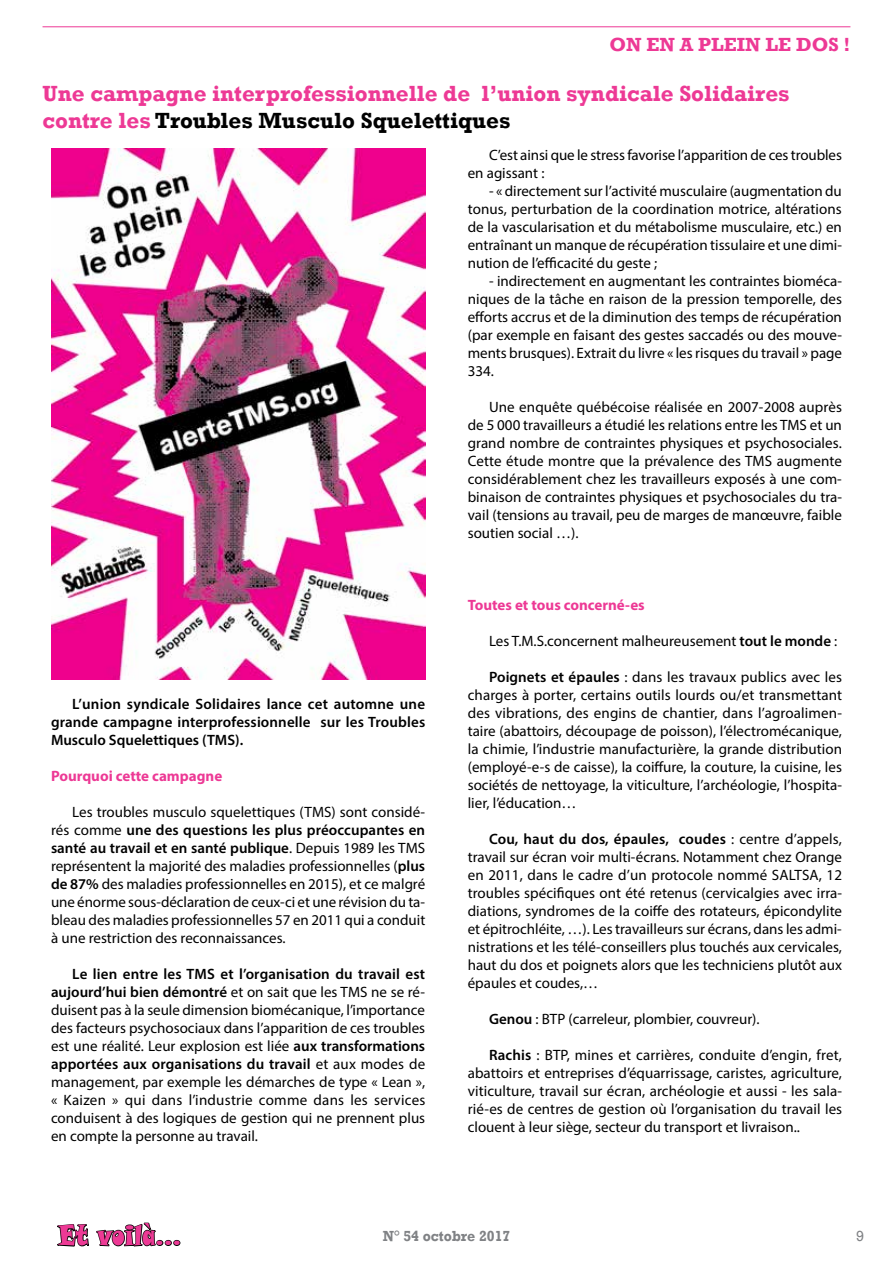
<style>
.page{position:relative;width:893px;height:1263px;background:#fff}
.page>*{position:absolute;margin:0;border:0;box-sizing:border-box;transform-origin:0 0}
.t1{font:28.2px "Snap ITC";letter-spacing:.01em;color:#ed3995;scale:.73 1}
.t2{font:700 22.5px/27px "Rockwell";color:#ed3995}
.t3{font:700 19.5px "Rockwell";color:#ed3995}
.t4{font:15px/18px "Myriad Pro";color:#000;text-align:justify}
.t5{font:600 15px/18px "Myriad Pro";color:#000;text-align:justify}
.t6{font:700 15px "Myriad Pro";color:#ed3995}
.t7{font:700 15px "Rockwell";color:#808285;scale:.95 1}
.t8{font:15px "Rockwell";color:#808285}
.s1{color:#000}
.s2{font-weight:600}
</style>
<div class="page">
<svg style="left:57px;top:1222px;width:124px;height:25px"></svg>
<hr style="left:43px;top:27px;width:807px;height:1px;background:#ed3995">
<img style="left:51px;top:149px;width:375px;height:531px">
<h3 class="t3" style="left:609px;top:33px;width:242px">On en a plein le dos !</h3>
<h2 class="t2" style="left:43px;top:80px;width:749px">Une campagne interprofessionnelle de l’union syndicale Solidaires contre les <span class="s1">Troubles Musculo Squelettiques</span></h2>
<p class="t5" style="left:51px;top:694px;width:376px;text-indent:21px">L’union syndicale Solidaires lance cet automne une grande campagne interprofessionnelle sur les Troubles Musculo Squelettiques (TMS).</p>
<p class="t6" style="left:51px;top:766px;width:173px">Pourquoi cette campagne</p>
<p class="t4" style="left:51px;top:803px;width:376px;text-indent:21px">Les troubles musculo squelettiques (TMS) sont considé&shy;rés comme <span class="s2">une des questions les plus préoccupantes en santé au travail et en santé publique</span>. Depuis 1989 les TMS représentent la majorité des maladies professionnelles (<span class="s2">plus de 87%</span> des maladies professionnelles en 2015), et ce malgré une énorme sous-déclaration de ceux-ci et une révision du ta&shy;bleau des maladies professionnelles 57 en 2011 qui a conduit à une restriction des reconnaissances.</p>
<p class="t4" style="left:51px;top:965px;width:376px;text-indent:21px"><span class="s2">Le lien entre les TMS et l’organisation du travail est aujourd’hui bien démontré</span> et on sait que les TMS ne se ré&shy;duisent pas à la seule dimension biomécanique, l’importance des facteurs psychosociaux dans l’apparition de ces troubles est une réalité. Leur explosion est liée <span class="s2">aux transformations apportées aux organisations du travail</span> et aux modes de management, par exemple les démarches de type « Lean », « Kaizen » qui dans l’industrie comme dans les services conduisent à des logiques de gestion qui ne prennent plus en compte la personne au travail.</p>
<p class="t4" style="left:468px;top:146px;width:376px;text-indent:21px">C’est ainsi que le stress favorise l’apparition de ces troubles en agissant :</p>
<p class="t4" style="left:468px;top:182px;width:376px;text-indent:21px">- « directement sur l’activité musculaire (augmentation du tonus, perturbation de la coordination motrice, altérations de la vascularisation et du métabolisme musculaire, etc.) en entraînant un manque de récupération tissulaire et une dimi&shy;nution de l’efficacité du geste ;</p>
<p class="t4" style="left:468px;top:272px;width:376px;text-indent:21px">- indirectement en augmentant les contraintes bioméca&shy;niques de la tâche en raison de la pression temporelle, des efforts accrus et de la diminution des temps de récupération (par exemple en faisant des gestes saccadés ou des mouve&shy;ments brusques). Extrait du livre « les risques du travail » page 334.</p>
<p class="t4" style="left:468px;top:398px;width:376px;text-indent:21px">Une enquête québécoise réalisée en 2007-2008 auprès de 5 000 travailleurs a étudié les relations entre les TMS et un grand nombre de contraintes physiques et psychosociales.<br>Cette étude montre que la prévalence des TMS augmente considérablement chez les travailleurs exposés à une com&shy;binaison de contraintes physiques et psychosociales du tra&shy;vail (tensions au travail, peu de marges de manœuvre, faible soutien social …).</p>
<p class="t6" style="left:468px;top:595px;width:179px">Toutes et tous concerné-es</p>
<p class="t4" style="left:489px;top:632px;width:350px">Les T.M.S.concernent malheureusement <span class="s2">tout le monde</span> :</p>
<p class="t4" style="left:468px;top:668px;width:376px;text-indent:21px"><span class="s2">Poignets et épaules</span> : dans les travaux publics avec les charges à porter, certains outils lourds ou/et transmettant des vibrations, des engins de chantier, dans l’agroalimen&shy;taire (abattoirs, découpage de poisson), l’électromécanique, la chimie, l’industrie manufacturière, la grande distribution (employé-e-s de caisse), la coiffure, la couture, la cuisine, les sociétés de nettoyage, la viticulture, l’archéologie, l’hospita&shy;lier, l’éducation…</p>
<p class="t4" style="left:468px;top:830px;width:376px;text-indent:21px"><span class="s2">Cou, haut du dos, épaules, coudes</span> : centre d’appels, travail sur écran voir multi-écrans. Notamment chez Orange en 2011, dans le cadre d’un protocole nommé SALTSA, 12 troubles spécifiques ont été retenus (cervicalgies avec irra&shy;diations, syndromes de la coiffe des rotateurs, épicondylite et épitrochléite, …). Les travailleurs sur écrans, dans les admi&shy;nistrations et les télé-conseillers plus touchés aux cervicales, haut du dos et poignets alors que les techniciens plutôt aux épaules et coudes,…</p>
<p class="t4" style="left:489px;top:1010px;width:272px"><span class="s2">Genou</span> : BTP (carreleur, plombier, couvreur).</p>
<p class="t4" style="left:468px;top:1046px;width:376px;text-indent:21px"><span class="s2">Rachis</span> : BTP, mines et carrières, conduite d’engin, fret, abattoirs et entreprises d’équarrissage, caristes, agriculture, viticulture, travail sur écran, archéologie et aussi - les sala&shy;rié-es de centres de gestion où l’organisation du travail les clouent à leur siège, secteur du transport et livraison..</p>
<h1 class="t1" style="left:59px;top:1217px;width:169px">Et voilà...</h1>
<p class="t7" style="left:383px;top:1227px;width:136px">n° 54 octobre 2017</p>
<p class="t8" style="left:856px;top:1227px;width:10px">9</p>
</div>
